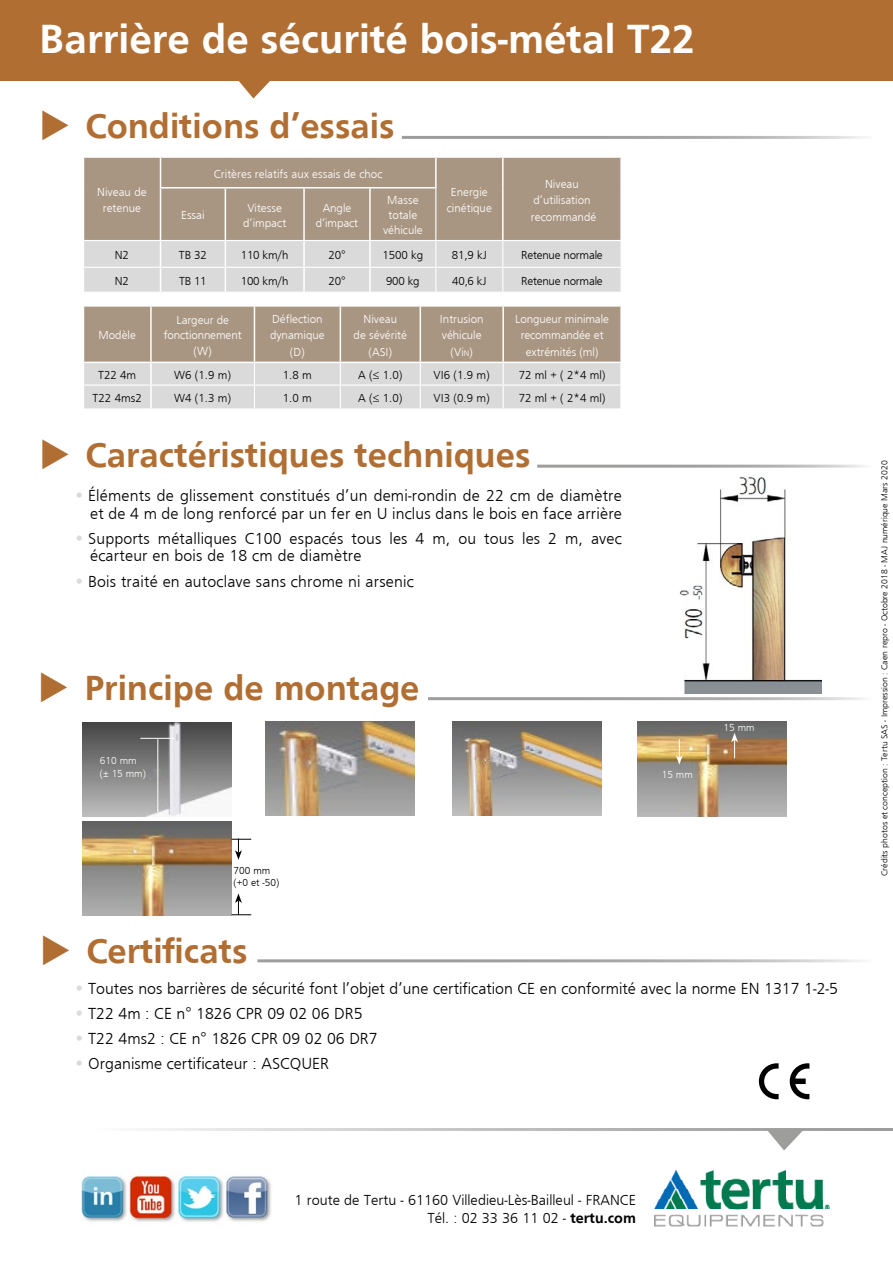
<style>
.page{position:relative;width:893px;height:1263px;background:#fff}
.page>*{position:absolute;margin:0;border:0;box-sizing:border-box;transform-origin:0 0}
.t1{font:700 42px "Frugal Sans";color:#fff}
.t2{font:700 36px "Frugal Sans";color:#b06e33}
.t3{font:300 16.5px/18px "Frugal Sans";letter-spacing:.01em;color:#000;text-align:right}
.t4{font:300 15px/18px "Frugal Sans";color:#000;text-align:right}
.t5{font:300 12px/16.5px "Frugal Sans";color:#fff;text-align:center}
.t6{font:300 12px "Frugal Sans";letter-spacing:-.02em;color:#000}
.t7{font:300 10.5px/12.6px "Frugal Sans";color:#fff}
.t8{font:300 10.5px/12.6px "Frugal Sans";color:#000}
.t9{font:300 9px "Frugal Sans";color:#000}
.s1{font-style:inherit}
.s2{font-size:8.4px}
.s3{font-weight:700;font-size:21px;color:#dadada}
.s4{font-weight:700}
</style>
<div class="page">
<div style="left:0;top:0;width:893px;height:81px;background:#b06e33"></div>
<hr style="left:402px;top:136px;width:470px;height:3px;background:#9d9d9c">
<svg style="left:83px;top:157px;width:538px;height:135px;background:#beb3a7"></svg>
<svg style="left:83px;top:306px;width:538px;height:103px;background:#c2b7ad"></svg>
<hr style="left:83px;top:408px;width:68px;height:1px;background:#fff">
<hr style="left:151px;top:408px;width:103px;height:1px;background:#fff">
<hr style="left:254px;top:408px;width:86px;height:1px;background:#fff">
<hr style="left:537px;top:465px;width:335px;height:3px;background:#9d9d9c">
<hr style="left:428px;top:697px;width:444px;height:3px;background:#9d9d9c">
<hr style="left:257px;top:959px;width:615px;height:3px;background:#9d9d9c">
<svg style="left:766px;top:1128px;width:40px;height:23px"></svg>
<svg style="left:239px;top:81px;width:31px;height:18px"></svg>
<img style="left:654px;top:1171px;width:176px;height:56px">
<img style="left:81px;top:1175px;width:191px;height:47px">
<img style="left:266px;top:722px;width:149px;height:93px">
<img style="left:453px;top:722px;width:149px;height:93px">
<img style="left:637px;top:722px;width:149px;height:94px">
<img style="left:83px;top:821px;width:149px;height:94px">
<svg style="left:676px;top:739px;width:7px;height:26px"></svg>
<svg style="left:731px;top:733px;width:7px;height:25px"></svg>
<svg style="left:232px;top:838px;width:19px;height:22px"></svg>
<svg style="left:232px;top:893px;width:19px;height:22px"></svg>
<img style="left:83px;top:723px;width:149px;height:93px">
<svg style="left:153px;top:769px;width:8px;height:11px"></svg>
<hr style="left:158px;top:739px;width:1px;height:72px;background:#fff">
<svg style="left:759px;top:1063px;width:20px;height:36px"></svg>
<svg style="left:790px;top:1063px;width:19px;height:36px"></svg>
<hr style="left:140px;top:738px;width:34px;height:1px;background:#fff">
<img style="left:679px;top:476px;width:143px;height:217px">
<h1 class="t1" style="left:39px;top:15px;width:657px">Barrière de sécurité bois-métal T22</h1>
<h2 class="t2" style="left:85px;top:105px;width:311px">Conditions d’essais</h2>
<p class="t5" style="left:97px;top:184px;width:51px">Niveau de retenue</p>
<p class="t5" style="left:214px;top:165px;width:170px">Critères relatifs aux essais de choc</p>
<p class="t5" style="left:447px;top:184px;width:47px">Energie cinétique</p>
<p class="t5" style="left:533px;top:175px;width:59px">Niveau d’utilisation</p>
<p class="t5" style="left:243px;top:200px;width:45px;line-height:15px">Vitesse d’impact</p>
<p class="t5" style="left:316px;top:200px;width:44px;line-height:15px">Angle d’impact</p>
<p class="t5" style="left:383px;top:193px;width:41px;line-height:15px">Masse totale véhicule</p>
<p class="t5" style="left:181px;top:207px;width:25px">Essai</p>
<p class="t5" style="left:531px;top:208px;width:67px">recommandé</p>
<p class="t6" style="left:115px;top:248px;width:16px">N2</p>
<p class="t6" style="left:179px;top:248px;width:30px">TB 32</p>
<p class="t6" style="left:241px;top:248px;width:49px">110 km/h</p>
<p class="t6" style="left:328px;top:248px;width:19px">20°</p>
<p class="t6" style="left:383px;top:248px;width:42px">1500 kg</p>
<p class="t6" style="left:452px;top:248px;width:36px">81,9 kJ</p>
<p class="t6" style="left:521px;top:248px;width:83px">Retenue normale</p>
<p class="t6" style="left:115px;top:274px;width:16px">N2</p>
<p class="t6" style="left:179px;top:274px;width:29px">TB 11</p>
<p class="t6" style="left:241px;top:274px;width:49px">100 km/h</p>
<p class="t6" style="left:328px;top:274px;width:19px">20°</p>
<p class="t6" style="left:386px;top:274px;width:35px">900 kg</p>
<p class="t6" style="left:452px;top:274px;width:36px">40,6 kJ</p>
<p class="t6" style="left:521px;top:274px;width:83px">Retenue normale</p>
<p class="t5" style="left:98px;top:327px;width:39px"><span class="s1">M</span>odèle</p>
<p class="t5" style="left:164px;top:313px;width:79px;line-height:15px">Largeur de fonctionnement (W)</p>
<p class="t5" style="left:270px;top:311px;width:56px">Déflection dynamique (D)</p>
<p class="t5" style="left:354px;top:311px;width:55px">Niveau<br>de sévérité (ASI)</p>
<p class="t5" style="left:440px;top:311px;width:45px">Intrusion véhicule (Vi<span class="s2">n</span><span class="s1">)</span></p>
<p class="t5" style="left:515px;top:311px;width:95px">Longueur minimale recommandée et extrémités (ml)</p>
<p class="t6" style="left:98px;top:368px;width:40px">T22 4m</p>
<p class="t6" style="left:174px;top:368px;width:59px">W6 (1.9 m)</p>
<p class="t6" style="left:283px;top:368px;width:31px">1.8 m</p>
<p class="t6" style="left:358px;top:368px;width:46px">A (≤ 1.0)</p>
<p class="t6" style="left:434px;top:368px;width:58px">VI6 (1.9 m)</p>
<p class="t6" style="left:519px;top:368px;width:88px">72 ml + ( 2*4 ml)</p>
<p class="t6" style="left:93px;top:392px;width:51px">T22 4ms2</p>
<p class="t6" style="left:174px;top:392px;width:59px">W4 (1.3 m)</p>
<p class="t6" style="left:283px;top:392px;width:31px">1.0 m</p>
<p class="t6" style="left:358px;top:392px;width:46px">A (≤ 1.0)</p>
<p class="t6" style="left:434px;top:392px;width:58px">VI3 (0.9 m)</p>
<p class="t6" style="left:519px;top:392px;width:88px">72 ml + ( 2*4 ml)</p>
<h2 class="t2" style="left:85px;top:435px;width:447px">Caractéristiques techniques</h2>
<p class="t3" style="left:73px;top:487px;width:550px"><span class="s3">•</span>Éléments de glissement constitués d’un demi-rondin de 22 cm de diamètre et de 4 m de long renforcé par un fer en U inclus dans le bois en face arrière</p>
<p class="t3" style="left:90px;top:530px;width:533px;line-height:16.5px;text-align:left;text-indent:-17px"><span class="s3">•</span>Supports métalliques C100 espacés tous les 4 m, ou tous les 2 m, avec écarteur en bois de 18 cm de diamètre</p>
<p class="t3" style="left:73px;top:573px;width:342px"><span class="s3">•</span>Bois traité en autoclave sans chrome ni arsenic</p>
<h2 class="t2" style="left:84px;top:667px;width:337px">Principe de montage</h2>
<p class="t7" style="left:100px;top:754px;width:48px">610 mm (± 15 mm)</p>
<p class="t8" style="left:234px;top:864px;width:47px">700 mm (+0 et -50)</p>
<p class="t7" style="left:662px;top:768px;width:33px">15 mm</p>
<p class="t7" style="left:723px;top:721px;width:33px">15 mm</p>
<h2 class="t2" style="left:86px;top:930px;width:163px">Certificats</h2>
<p class="t3" style="left:73px;top:979px;width:766px"><span class="s3">•</span>Toutes nos barrières de sécurité font l’objet d’une certification CE en conformité avec la norme EN 1317 1-2-5</p>
<p class="t3" style="left:73px;top:1004px;width:291px"><span class="s3">•</span>T22 4m : CE n° 1826 CPR 09 02 06 DR5</p>
<p class="t3" style="left:73px;top:1029px;width:306px"><span class="s3">•</span>T22 4ms2 : CE n° 1826 CPR 09 02 06 DR7</p>
<p class="t3" style="left:73px;top:1054px;width:257px"><span class="s3">•</span> Organisme certificateur : ASCQUER</p>
<p class="t9" style="left:879px;top:876px;width:417px;rotate:-90deg">Crédits photos et conception : Tertu SAS - Impression : Caen repro - Octobre 2018 - MAJ numérique Mars 2020</p>
<p class="t4" style="left:295px;top:1191px;width:343px">1 route de Tertu - 61160 Villedieu-Lès-Bailleul - FRANCE<br>Tél. : 02 33 36 11 02 - <span class="s4">tertu.com</span></p>
</div>
